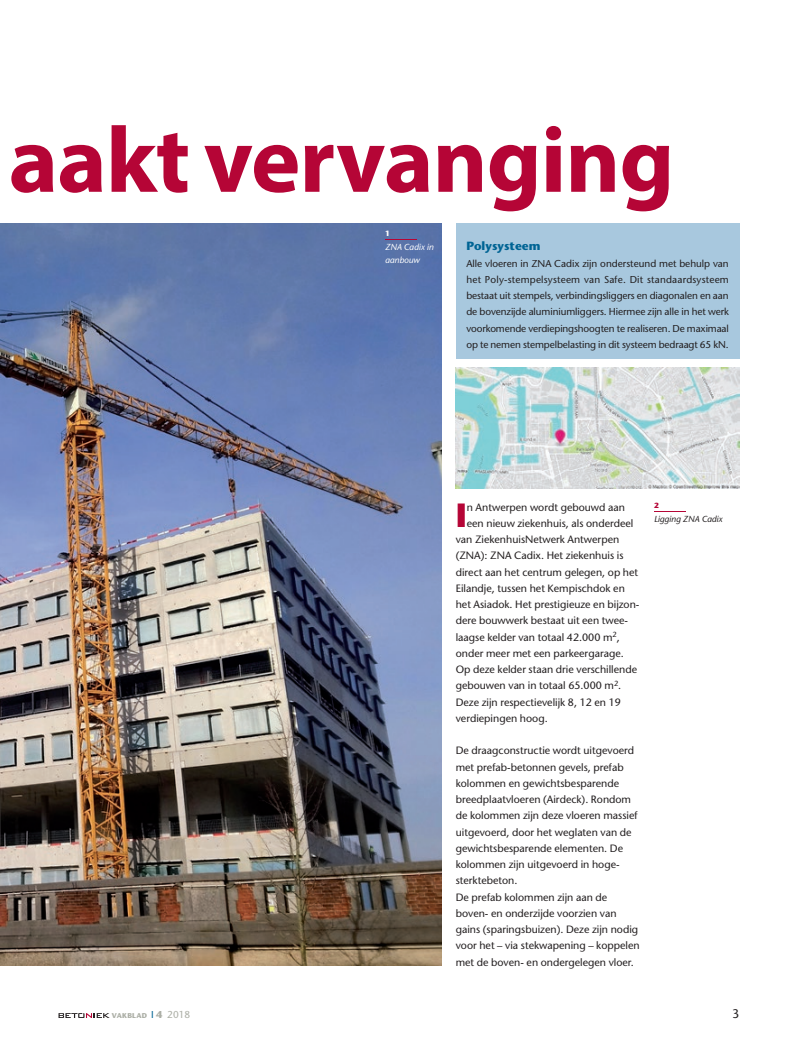
<style>
.page{position:relative;width:798px;height:1053px;background:#fff}
.page>*{position:absolute;margin:0;border:0;box-sizing:border-box;transform-origin:0 0}
.t1{font:700 93.75px "Myriad Pro";letter-spacing:-.01em;color:#b50536}
.t2{font:700 33.5px "Stone Sans";color:#b50536}
.t3{font:12.5px "Stone Sans";color:#231f20}
.t4{font:700 11.88px "Stone Sans";color:#006494}
.t5{font:10.62px/16.2px "Stone Sans";color:#231f20}
.t6{font:10px/16.2px "Stone Sans";letter-spacing:-.01em;color:#231f20;text-align:justify}
.t7{font:italic 8.75px/12.5px "Stone Sans";color:#fff}
.t8{font:italic 8.75px "Stone Sans";color:#231f20}
.t9{font:700 7.5px "Stone Sans";color:#b50536}
.t10{font:700 7.5px "Stone Sans";color:#fff}
.t11{font:700 7px "Stone Sans";letter-spacing:.03em;color:#acafa6}
.s1{font-weight:400;font-size:10px;color:#006494}
.s2{font-size:10px}
.s3{font-weight:400;font-size:10px}
</style>
<div class="page">
<img style="left:0;top:223px;width:441px;height:742px">
<img style="left:455px;top:367px;width:284px;height:121px">
<hr style="left:653px;top:511px;width:32px;height:1px;background:#b50536">
<hr style="left:385px;top:239px;width:32px;height:1px;background:#b50536">
<svg style="left:58px;top:1013px;width:51px;height:4px"></svg>
<div style="left:455px;top:223px;width:284px;height:135px;background:#a8c8de"></div>
<h1 class="t1" style="left:9px;top:99px;width:667px">aakt vervanging</h1>
<p class="t10" style="left:385px;top:229px;width:6px">1</p>
<p class="t7" style="left:385px;top:241px;width:50px">ZNA Cadix in aanbouw</p>
<p class="t4" style="left:466px;top:239px;width:76px">Polysysteem</p>
<p class="t6" style="left:466px;top:255px;width:264px">Alle vloeren in ZNA Cadix zijn ondersteund met behulp van het Poly-stempelsysteem van Safe. Dit standaardsysteem bestaat uit stempels, verbindingsliggers en diagonalen en aan de bovenzijde aluminiumliggers. Hiermee zijn alle in het werk voorkomende verdiepingshoogten te realiseren. De maximaal op te nemen stempelbelasting in dit systeem bedraagt 65 kN.</p>
<h2 class="t2" style="left:455px;top:495px;width:13px">I</h2>
<p class="t5" style="left:466px;top:498px;width:159px">n Antwerpen wordt gebouwd aan</p>
<p class="t5" style="left:466px;top:515px;width:168px">een nieuw ziekenhuis, als onderdeel</p>
<p class="t5" style="left:455px;top:531px;width:165px">van ZiekenhuisNetwerk Antwerpen</p>
<p class="t5" style="left:455px;top:547px;width:169px">(ZNA): ZNA Cadix. Het ziekenhuis is</p>
<p class="t5" style="left:455px;top:563px;width:184px">direct aan het centrum gelegen, op het</p>
<p class="t5" style="left:455px;top:580px;width:170px">Eilandje, tussen het Kempischdok en</p>
<p class="t5" style="left:455px;top:596px;width:185px">het Asiadok. Het prestigieuze en bijzon-</p>
<p class="t5" style="left:455px;top:612px;width:174px">dere bouwwerk bestaat uit een twee-</p>
<p class="t5" style="left:455px;top:628px;width:166px">laagse kelder van totaal 42.000 m<sup>2</sup>,</p>
<p class="t5" style="left:455px;top:645px;width:169px">onder meer met een parkeergarage.</p>
<p class="t5" style="left:455px;top:661px;width:183px">Op deze kelder staan drie verschillende</p>
<p class="t5" style="left:455px;top:677px;width:167px">gebouwen van in totaal 65.000 m<sup>2</sup>.</p>
<p class="t5" style="left:455px;top:693px;width:167px">Deze zijn respectievelijk 8, 12 en 19</p>
<p class="t5" style="left:455px;top:710px;width:93px">verdiepingen hoog.</p>
<p class="t5" style="left:455px;top:742px;width:185px">De draagconstructie wordt uitgevoerd met prefab-betonnen gevels, prefab kolommen en gewichtsbesparende breedplaatvloeren (Airdeck). Rondom de kolommen zijn deze vloeren massief uitgevoerd, door het weglaten van de gewichtsbesparende elementen. De kolommen zijn uitgevoerd in hoge&shy;sterkte beton.<br>De prefab kolommen zijn aan de boven- en onderzijde voorzien van gains (sparingsbuizen). Deze zijn nodig voor het – via stekwapening – koppelen met de boven- en ondergelegen vloer.</p>
<p class="t9" style="left:653px;top:500px;width:6px">2</p>
<p class="t8" style="left:653px;top:513px;width:70px">Ligging ZNA Cadix</p>
<p class="t11" style="left:112px;top:1011px;width:80px">VAKBLAD <span class="s1">I</span> <span class="s2">4</span> <span class="s3">2018</span></p>
<p class="t3" style="left:732px;top:1006px;width:9px">3</p>
</div>
